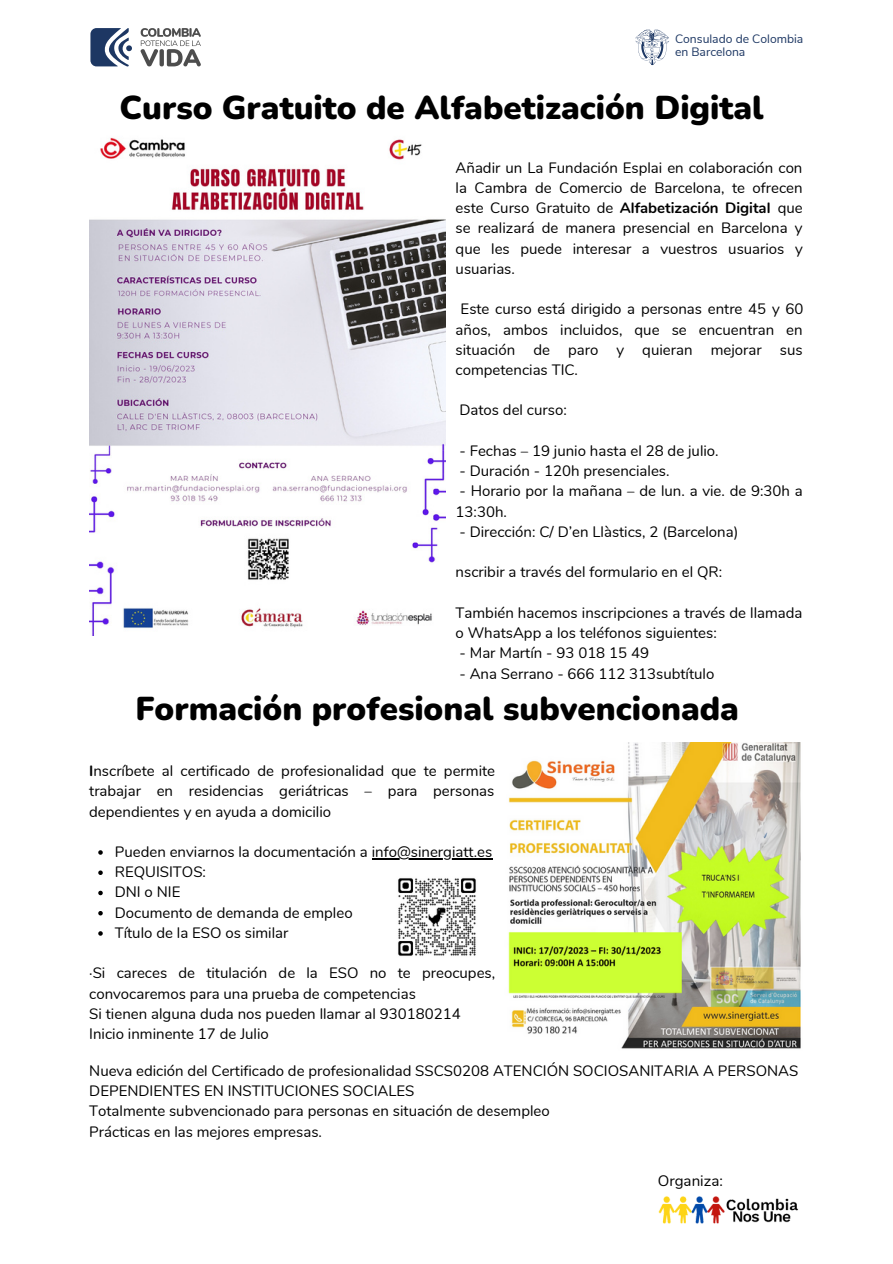
<style>
.page{position:relative;width:893px;height:1264px;background:#fff}
.page>*{position:absolute;margin:0;border:0;box-sizing:border-box;transform-origin:0 0}
.t1{font:900 33px "Nunito";color:#000}
.t2{font:15.15px "Nunito";color:#000}
.t3{font:15px/20.2px "Nunito";color:#000}
.t4{font:12.15px/13px "Nunito Sans";color:#1d3763}
.s1{font-weight:700}
</style>
<div class="page">
<img style="left:89px;top:137px;width:357px;height:498px">
<img style="left:508px;top:742px;width:293px;height:307px">
<svg style="left:98px;top:850px;width:5px;height:4px"></svg>
<hr style="left:372px;top:858px;width:120px;height:1px;background:#000">
<svg style="left:98px;top:870px;width:5px;height:5px"></svg>
<svg style="left:98px;top:890px;width:5px;height:5px"></svg>
<svg style="left:98px;top:911px;width:5px;height:4px"></svg>
<svg style="left:98px;top:931px;width:5px;height:4px"></svg>
<img style="left:398px;top:878px;width:78px;height:78px">
<svg style="left:635px;top:30px;width:34px;height:35px"></svg>
<svg style="left:90px;top:28px;width:42px;height:38px"></svg>
<svg style="left:140px;top:28px;width:61px;height:38px"></svg>
<img style="left:658px;top:1196px;width:141px;height:28px">
<p class="t4" style="left:675px;top:32px;width:130px">Consulado de Colombia en Barcelona</p>
<p class="t1" style="left:119px;top:85px;width:645px">Curso Gratuito de Alfabetización Digital</p>
<p class="t3" style="left:455px;top:157px;width:348px;text-align:justify">Añadir un La Fundación Esplai en colaboración con la Cambra de Comercio de Barcelona, te ofrecen este Curso Gratuito de <span class="s1">Alfabetización Digital</span> que se realizará de manera presencial en Barcelona y que les puede interesar a vuestros usuarios y usuarias.</p>
<p class="t3" style="left:455px;top:299px;width:349px;text-align:justify;text-indent:5px">Este curso está dirigido a personas entre 45 y 60 años, ambos incluidos, que se encuentran en situación de paro y quieran mejorar sus competencias TIC.</p>
<p class="t3" style="left:459px;top:400px;width:109px">Datos del curso:</p>
<p class="t3" style="left:459px;top:441px;width:261px">- Fechas – 19 junio hasta el 28 de julio.</p>
<p class="t3" style="left:459px;top:461px;width:211px">- Duración - 120h presenciales.</p>
<p class="t3" style="left:455px;top:481px;width:349px">- Horario por la mañana – de lun. a vie. de 9:30h a<br>13:30h.</p>
<p class="t3" style="left:459px;top:522px;width:280px">- Dirección: C/ D’en Llàstics, 2 (Barcelona)</p>
<p class="t3" style="left:455px;top:562px;width:268px">nscribir a través del formulario en el QR:</p>
<p class="t3" style="left:455px;top:603px;width:348px">También hacemos inscripciones a través de llamada o WhatsApp a los teléfonos siguientes:</p>
<p class="t3" style="left:459px;top:643px;width:191px">- Mar Martín - 93 018 15 49</p>
<p class="t3" style="left:459px;top:663px;width:256px">- Ana Serrano - 666 112 313subtítulo</p>
<p class="t1" style="left:135px;top:687px;width:605px">Formación profesional subvencionada</p>
<p class="t3" style="left:89px;top:761px;width:407px;text-align:justify"><span class="s1">I</span>nscríbete al certificado de profesionalidad que te permite trabajar en residencias geriátricas – para personas dependientes y en ayuda a domicilio</p>
<p class="t3" style="left:115px;top:842px;width:379px">Pueden enviarnos la documentación a info@sinergiatt.es</p>
<p class="t3" style="left:115px;top:862px;width:93px">REQUISITOS:</p>
<p class="t3" style="left:115px;top:882px;width:67px">DNI o NIE</p>
<p class="t3" style="left:115px;top:902px;width:239px">Documento de demanda de empleo</p>
<p class="t3" style="left:115px;top:922px;width:175px">Título de la ESO os similar</p>
<p class="t3" style="left:89px;top:963px;width:407px">·Si careces de titulación de la ESO no te preocupes, convocaremos para una prueba de competencias</p>
<p class="t3" style="left:89px;top:1003px;width:373px">Si tienen alguna duda nos pueden llamar al 930180214</p>
<p class="t3" style="left:89px;top:1024px;width:181px">Inicio inminente 17 de Julio</p>
<p class="t3" style="left:89px;top:1060px;width:710px">Nueva edición del Certificado de profesionalidad SSCS0208 ATENCIÓN SOCIOSANITARIA A PERSONAS<br>DEPENDIENTES EN INSTITUCIONES SOCIALES</p>
<p class="t3" style="left:89px;top:1101px;width:462px">Totalmente subvencionado para personas en situación de desempleo</p>
<p class="t3" style="left:89px;top:1121px;width:234px">Prácticas en las mejores empresas.</p>
<p class="t2" style="left:657px;top:1170px;width:67px">Organiza:</p>
</div>
